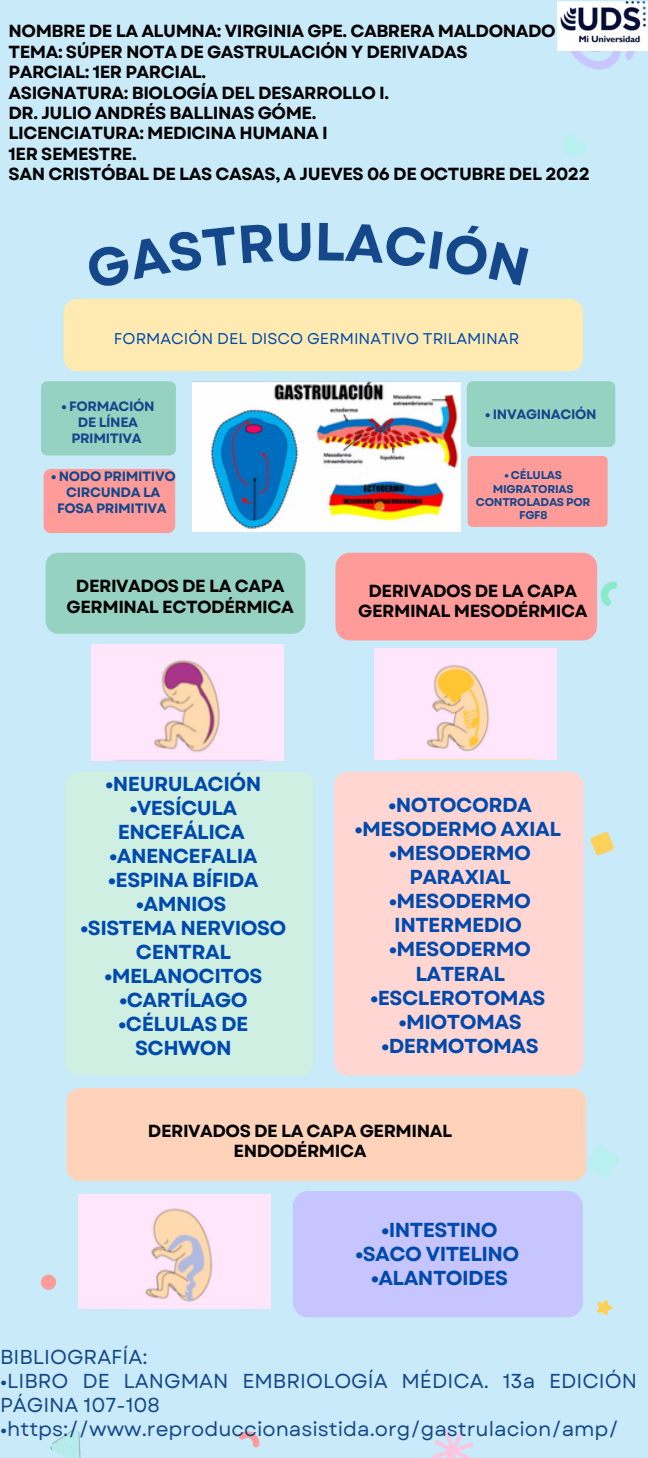
<style>
.page{position:relative;width:648px;height:1458px;background:#c8eaf9}
.page>*{position:absolute;margin:0;border:0;box-sizing:border-box;transform-origin:0 0}
.t1{font:700 20.25px/24.1px "Garet";letter-spacing:-.025em;color:#004aad;text-align:center}
.t2{font:20.25px/24.3px "Garet";color:#15478b}
.t3{font:700 17.55px/20.5px "Garet";letter-spacing:-.025em;color:#000;text-align:center}
.t4{font:15.53px "Garet";color:#004aad}
.t5{font:700 13.5px/16px "Garet";letter-spacing:-.025em;color:#15478b;text-align:center}
.t6{font:700 11.25px/13.3px "Garet";letter-spacing:-.025em;color:#15478b;text-align:center}
</style>
<div class="page">
<div style="left:63px;top:299px;width:520px;height:72px;background:#ffebb2;border-radius:14px"></div>
<div style="left:41px;top:381px;width:135px;height:74px;background:#95d2c2;border-radius:6px"></div>
<div style="left:64px;top:772px;width:250px;height:303px;background:#cfefe3;border-radius:14px"></div>
<div style="left:334px;top:772px;width:250px;height:303px;background:#ffd6d2;border-radius:14px"></div>
<div style="left:293px;top:1191px;width:290px;height:127px;background:#c6c5ff;border-radius:16px"></div>
<div style="left:44px;top:469px;width:131px;height:64px;background:#ff9c9a;border-radius:7px"></div>
<div style="left:67px;top:1088px;width:519px;height:93px;background:#ffd3ba;border-radius:14px"></div>
<svg style="left:600px;top:581px;width:18px;height:25px"></svg>
<svg style="left:239px;top:1431px;width:21px;height:17px"></svg>
<svg style="left:564px;top:134px;width:23px;height:22px"></svg>
<img style="left:50px;top:1429px;width:31px;height:29px">
<div style="left:41px;top:1275px;width:15px;height:15px;background:#ff9c9a;border-radius:50%"></div>
<svg style="left:583px;top:1142px;width:35px;height:35px"></svg>
<svg style="left:557px;top:50px;width:91px;height:20px"></svg>
<svg style="left:431px;top:1430px;width:43px;height:28px"></svg>
<svg style="left:590px;top:832px;width:24px;height:24px"></svg>
<svg style="left:597px;top:1300px;width:16px;height:16px"></svg>
<img style="left:192px;top:381px;width:269px;height:150px">
<div style="left:467px;top:381px;width:148px;height:66px;background:#95d2c2;border-radius:6px"></div>
<div style="left:468px;top:456px;width:140px;height:71px;background:#ff9c9a;border-radius:5px"></div>
<div style="left:336px;top:553px;width:261px;height:87px;background:#ff9c9a;border-radius:14px"></div>
<div style="left:46px;top:553px;width:259px;height:81px;background:#95d2c2;border-radius:13px"></div>
<img style="left:91px;top:644px;width:192px;height:117px">
<img style="left:375px;top:649px;width:182px;height:111px">
<img style="left:78px;top:1194px;width:193px;height:115px">
<img style="left:557px;top:1px;width:91px;height:49px">
<p class="t3" style="left:9px;top:21px;width:583px;text-align:left">NOMBRE DE LA ALUMNA: VIRGINIA GPE. CABRERA MALDONADO TEMA: SÚPER NOTA DE GASTRULACIÓN Y DERIVADAS<br>PARCIAL: 1ER PARCIAL.<br>ASIGNATURA: BIOLOGÍA DEL DESARROLLO I.<br>DR. JULIO ANDRÉS BALLINAS GÓME.<br>LICENCIATURA: MEDICINA HUMANA I<br>1ER SEMESTRE.<br>SAN CRISTÓBAL DE LAS CASAS, A JUEVES 06 DE OCTUBRE DEL 2022</p>
<p class="t4" style="left:114px;top:327px;width:407px">FORMACIÓN DEL DISCO GERMINATIVO TRILAMINAR</p>
<p class="t5" style="left:61px;top:398px;width:95px">• FORMACIÓN<br>DE LÍNEA<br>PRIMITIVA</p>
<p class="t5" style="left:51px;top:469px;width:126px">• NODO PRIMITIVO<br>CIRCUNDA LA<br>FOSA PRIMITIVA</p>
<p class="t3" style="left:67px;top:576px;width:229px">DERIVADOS DE LA CAPA<br>GERMINAL ECTODÉRMICA</p>
<p class="t1" style="left:106px;top:772px;width:157px">•NEURULACIÓN</p>
<p class="t1" style="left:118px;top:796px;width:129px">•VESÍCULA<br>ENCEFÁLICA</p>
<p class="t1" style="left:109px;top:844px;width:150px">•ANENCEFALIA</p>
<p class="t1" style="left:108px;top:868px;width:152px">•ESPINA BÍFIDA</p>
<p class="t1" style="left:136px;top:892px;width:92px">•AMNIOS</p>
<p class="t1" style="left:81px;top:916px;width:207px">•SISTEMA NERVIOSO<br>CENTRAL</p>
<p class="t1" style="left:104px;top:964px;width:160px">•MELANOCITOS</p>
<p class="t1" style="left:119px;top:988px;width:130px">•CARTÍLAGO</p>
<p class="t1" style="left:119px;top:1012px;width:131px">•CÉLULAS DE<br>SCHWON</p>
<p class="t5" style="left:485px;top:406px;width:113px">• INVAGINACIÓN</p>
<p class="t6" style="left:476px;top:469px;width:116px">• CÉLULAS<br>MIGRATORIAS<br>CONTROLADAS POR<br>FGF8</p>
<p class="t3" style="left:358px;top:581px;width:231px">DERIVADOS DE LA CAPA<br>GERMINAL MESODÉRMICA</p>
<p class="t1" style="left:388px;top:793px;width:145px">•NOTOCORDA</p>
<p class="t1" style="left:355px;top:817px;width:208px">•MESODERMO AXIAL</p>
<p class="t1" style="left:389px;top:841px;width:143px">•MESODERMO<br>PARAXIAL</p>
<p class="t1" style="left:389px;top:889px;width:143px;text-align:left">•MESODERMO<br>INTERMEDIO</p>
<p class="t1" style="left:389px;top:937px;width:143px">•MESODERMO<br>LATERAL</p>
<p class="t1" style="left:371px;top:986px;width:176px">•ESCLEROTOMAS</p>
<p class="t1" style="left:399px;top:1010px;width:124px">•MIOTOMAS</p>
<p class="t1" style="left:382px;top:1034px;width:159px">•DERMOTOMAS</p>
<p class="t3" style="left:148px;top:1120px;width:306px">DERIVADOS DE LA CAPA GERMINAL<br>ENDODÉRMICA</p>
<p class="t1" style="left:381px;top:1218px;width:118px">•INTESTINO</p>
<p class="t1" style="left:355px;top:1242px;width:166px">•SACO VITELINO</p>
<p class="t1" style="left:371px;top:1266px;width:139px">•ALANTOIDES</p>
<p class="t2" style="left:0;top:1345px;width:149px">BIBLIOGRAFÍA:</p>
<p class="t2" style="left:0;top:1369px;width:638px">•LIBRO DE LANGMAN EMBRIOLOGÍA MÉDICA. 13a EDICIÓN<br>PÁGINA 107-108</p>
<p class="t2" style="left:0;top:1417px;width:620px">•https://www.reproduccionasistida.org/gastrulacion/amp/</p>
</div>
